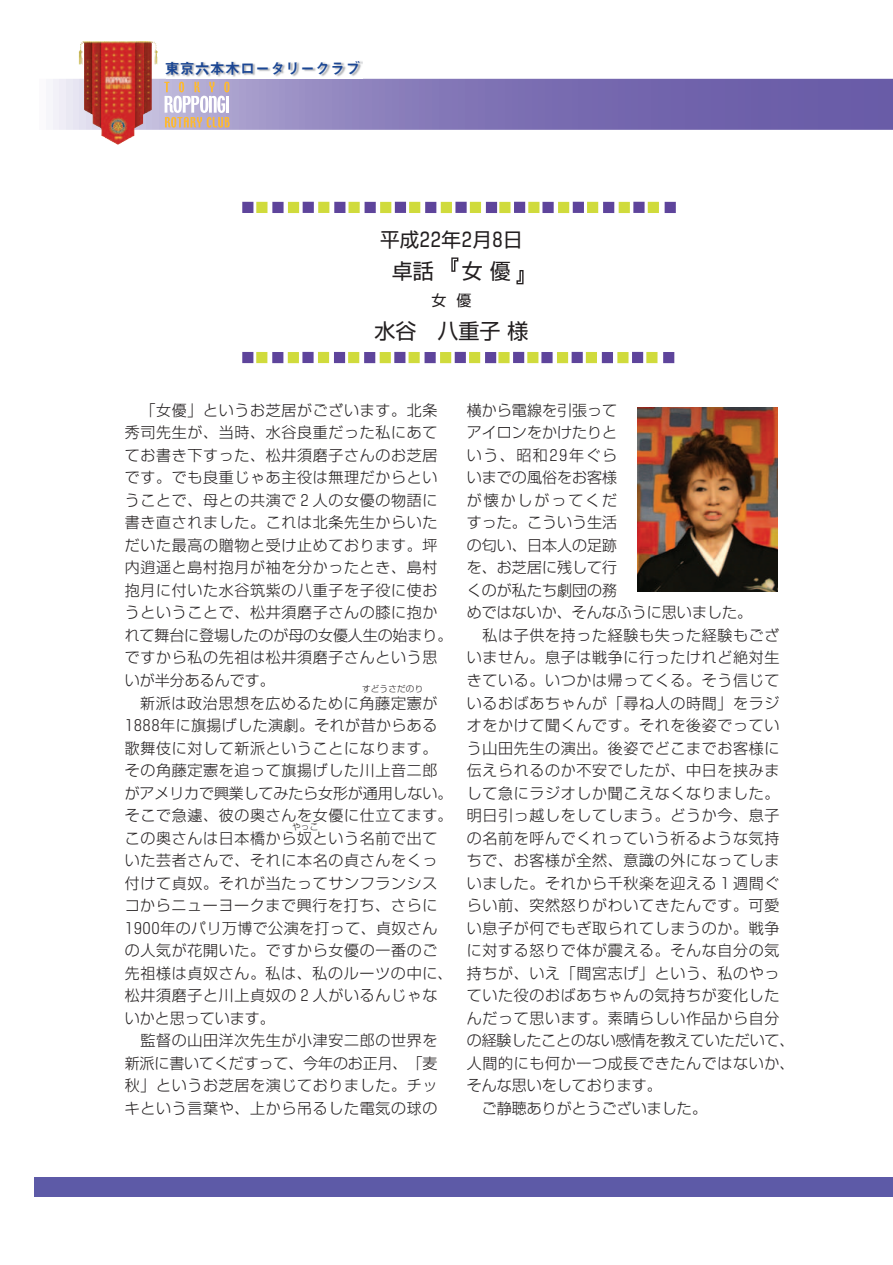
<style>
.page{position:relative;width:893px;height:1265px;background:#fff}
.page>*{position:absolute;margin:0;border:0;box-sizing:border-box;transform-origin:0 0}
.t1{font:21px "Shin Go";color:#231f20}
.t2{font:19.5px "Shin Go";letter-spacing:-.215em;color:#231f20}
.t3{font:300 15px/22.5px "Shin Go";letter-spacing:.045em;color:#231f20}
.t4{font:15px "Shin Go";color:#231f20}
.t5{font:14.85px "Midashi Go MB31";letter-spacing:.01em;color:#1a4694}
.t6{font:300 8.55px "Shin Go";letter-spacing:.025em;color:#231f20}
</style>
<div class="page">
<div style="left:34px;top:1177px;width:858px;height:19px;background:#5d5aa7"></div>
<img style="left:166px;top:61px;width:196px;height:16px">
<img style="left:79px;top:41px;width:79px;height:104px">
<svg style="left:53px;top:79px;width:839px;height:51px;background:#8e7aae"></svg>
<svg style="left:451px;top:257px;width:7px;height:15px"></svg>
<svg style="left:516px;top:270px;width:7px;height:14px"></svg>
<div style="left:242px;top:202px;width:11px;height:11px;background:#5e449b"></div>
<div style="left:256px;top:202px;width:11px;height:11px;background:#d0db3c"></div>
<div style="left:272px;top:202px;width:11px;height:11px;background:#5e449b"></div>
<div style="left:288px;top:202px;width:11px;height:11px;background:#d0db3c"></div>
<div style="left:302px;top:202px;width:12px;height:11px;background:#5e449b"></div>
<div style="left:318px;top:202px;width:11px;height:11px;background:#d0db3c"></div>
<div style="left:334px;top:202px;width:11px;height:11px;background:#5e449b"></div>
<div style="left:348px;top:202px;width:12px;height:11px;background:#d0db3c"></div>
<div style="left:364px;top:202px;width:12px;height:11px;background:#5e449b"></div>
<div style="left:380px;top:202px;width:11px;height:11px;background:#d0db3c"></div>
<div style="left:395px;top:202px;width:11px;height:11px;background:#5e449b"></div>
<div style="left:409px;top:202px;width:11px;height:11px;background:#d0db3c"></div>
<div style="left:425px;top:202px;width:11px;height:11px;background:#5e449b"></div>
<div style="left:441px;top:202px;width:11px;height:11px;background:#d0db3c"></div>
<div style="left:455px;top:202px;width:11px;height:11px;background:#5e449b"></div>
<div style="left:470px;top:202px;width:11px;height:11px;background:#d0db3c"></div>
<div style="left:486px;top:202px;width:11px;height:11px;background:#5e449b"></div>
<div style="left:499px;top:202px;width:11px;height:11px;background:#d0db3c"></div>
<div style="left:514px;top:202px;width:11px;height:11px;background:#5e449b"></div>
<div style="left:528px;top:202px;width:11px;height:11px;background:#d0db3c"></div>
<div style="left:542px;top:202px;width:11px;height:11px;background:#5e449b"></div>
<div style="left:558px;top:202px;width:11px;height:11px;background:#d0db3c"></div>
<div style="left:572px;top:202px;width:12px;height:11px;background:#5e449b"></div>
<div style="left:587px;top:202px;width:11px;height:11px;background:#d0db3c"></div>
<div style="left:603px;top:202px;width:11px;height:11px;background:#5e449b"></div>
<div style="left:618px;top:202px;width:12px;height:11px;background:#d0db3c"></div>
<div style="left:633px;top:202px;width:11px;height:11px;background:#5e449b"></div>
<div style="left:647px;top:202px;width:12px;height:11px;background:#d0db3c"></div>
<div style="left:242px;top:352px;width:11px;height:11px;background:#5e449b"></div>
<div style="left:256px;top:352px;width:11px;height:11px;background:#d0db3c"></div>
<div style="left:272px;top:352px;width:11px;height:11px;background:#5e449b"></div>
<div style="left:288px;top:352px;width:11px;height:11px;background:#d0db3c"></div>
<div style="left:302px;top:352px;width:11px;height:11px;background:#5e449b"></div>
<div style="left:318px;top:352px;width:11px;height:11px;background:#d0db3c"></div>
<div style="left:334px;top:352px;width:11px;height:11px;background:#5e449b"></div>
<div style="left:348px;top:352px;width:11px;height:11px;background:#d0db3c"></div>
<div style="left:364px;top:352px;width:11px;height:11px;background:#5e449b"></div>
<div style="left:379px;top:352px;width:12px;height:11px;background:#d0db3c"></div>
<div style="left:394px;top:352px;width:11px;height:11px;background:#5e449b"></div>
<div style="left:408px;top:352px;width:11px;height:11px;background:#d0db3c"></div>
<div style="left:424px;top:352px;width:11px;height:11px;background:#5e449b"></div>
<div style="left:440px;top:352px;width:11px;height:11px;background:#d0db3c"></div>
<div style="left:454px;top:352px;width:12px;height:11px;background:#5e449b"></div>
<div style="left:469px;top:352px;width:11px;height:11px;background:#d0db3c"></div>
<div style="left:485px;top:352px;width:11px;height:11px;background:#5e449b"></div>
<div style="left:498px;top:352px;width:11px;height:11px;background:#d0db3c"></div>
<div style="left:513px;top:352px;width:11px;height:11px;background:#5e449b"></div>
<div style="left:527px;top:352px;width:11px;height:11px;background:#d0db3c"></div>
<div style="left:541px;top:352px;width:11px;height:11px;background:#5e449b"></div>
<div style="left:557px;top:352px;width:11px;height:11px;background:#d0db3c"></div>
<div style="left:571px;top:352px;width:11px;height:11px;background:#5e449b"></div>
<div style="left:586px;top:352px;width:11px;height:11px;background:#d0db3c"></div>
<div style="left:602px;top:352px;width:11px;height:11px;background:#5e449b"></div>
<div style="left:617px;top:352px;width:11px;height:11px;background:#d0db3c"></div>
<div style="left:632px;top:352px;width:11px;height:11px;background:#5e449b"></div>
<div style="left:646px;top:352px;width:11px;height:11px;background:#d0db3c"></div>
<div style="left:664px;top:202px;width:11px;height:11px;background:#5e449b"></div>
<div style="left:663px;top:352px;width:11px;height:11px;background:#5e449b"></div>
<img style="left:637px;top:407px;width:141px;height:184px">
<p class="t5" style="left:165px;top:63px;width:197px">東京六本木ロータリークラブ</p>
<h2 class="t2" style="left:380px;top:232px;width:144px">平成２２年２月８日</h2>
<h1 class="t1" style="left:392px;top:263px;width:120px">卓話　 女 優</h1>
<p class="t4" style="left:431px;top:294px;width:41px">女 優</p>
<h1 class="t1" style="left:374px;top:323px;width:155px">水谷　八重子 様</h1>
<p class="t3" style="left:121px;top:401px;width:332px">　「女優」というお芝居がございます。北条秀司先生が、当時、水谷良重だった私にあててお書き下すった、松井須磨子さんのお芝居です。でも良重じゃあ主役は無理だからということで、母との共演で２人の女優の物語に書き直されました。これは北条先生からいただいた最高の贈物と受け止めております。坪内逍遥と島村抱月が袖を分かったとき、島村抱月に付いた水谷筑紫の八重子を子役に使おうということで、松井須磨子さんの膝に抱かれて舞台に登場したのが母の女優人生の始まり。ですから私の先祖は松井須磨子さんという思いが半分あるんです。<br>　新派は政治思想を広めるために角藤定憲が<br>１８８８年に旗揚げした演劇。それが昔からある歌舞伎に対して新派ということになります。その角藤定憲を追って旗揚げした川上音二郎がアメリカで興業してみたら女形が通用しない。そこで急遽、彼の奥さんを女優に仕立てます。この奥さんは日本橋から奴という名前で出ていた芸者さんで、それに本名の貞さんをくっ付けて貞奴。それが当たってサンフランシスコからニューヨークまで興行を打ち、さらに<br>１９００年のパリ万博で公演を打って、貞奴さんの人気が花開いた。ですから女優の一番のご先祖様は貞奴さん。私は、私のルーツの中に、松井須磨子と川上貞奴の２人がいるんじゃないかと思っています。<br>　監督の山田洋次先生が小津安二郎の世界を新派に書いてくだすって、今年のお正月、「麦秋」というお芝居を演じておりました。チッキという言葉や、上から吊るした電気の球の</p>
<p class="t3" style="left:467px;top:401px;width:329px">横から電線を引張って<br>アイロンをかけたりと<br>いう、昭和２９年ぐら<br>いまでの風俗をお客様<br>が懐かしがってくだ<br>すった。こういう生活<br>の匂い、日本人の足跡<br>を、お芝居に残して行<br>くのが私たち劇団の務<br>めではないか、そんなふうに思いました。<br>　私は子供を持った経験も失った経験もございません。息子は戦争に行ったけれど絶対生きている。いつかは帰ってくる。そう信じているおばあちゃんが「尋ね人の時間」をラジオをかけて聞くんです。それを後姿でっていう山田先生の演出。後姿でどこまでお客様に伝えられるのか不安でしたが、中日を挟みまして急にラジオしか聞こえなくなりました。明日引っ越しをしてしまう。どうか今、息子の名前を呼んでくれっていう祈るような気持ちで、お客様が全然、意識の外になってしまいました。それから千秋楽を迎える１週間ぐらい前、突然怒りがわいてきたんです。可愛い息子が何でもぎ取られてしまうのか。戦争に対する怒りで体が震える。そんな自分の気持ちが、いえ「間宮志げ」という、私のやっていた役のおばあちゃんの気持ちが変化したんだって思います。素晴らしい作品から自分の経験したことのない感情を教えていただいて、人間的にも何か一つ成長できたんではないか、そんな思いをしております。<br>　ご静聴ありがとうございました。　</p>
<p class="t6" style="left:362px;top:685px;width:63px">すどうさだのり</p>
<p class="t6" style="left:292px;top:823px;width:28px">やっこ</p>
</div>
